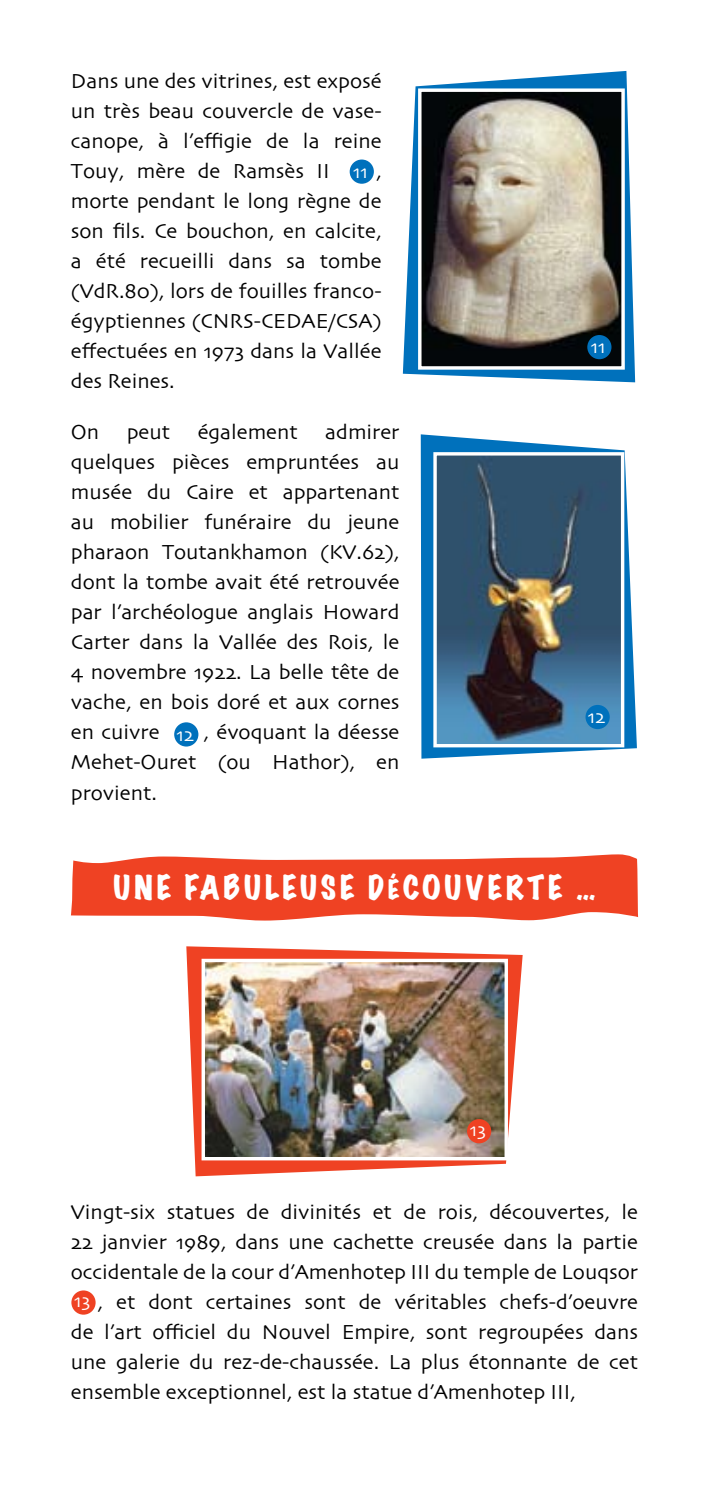
<style>
.page{position:relative;width:709px;height:1489px;background:#fff}
.page>*{position:absolute;margin:0;border:0;box-sizing:border-box;transform-origin:0 0}
.t1{font:expanded 30px "Marker Felt";letter-spacing:.13em;color:#fff}
.t2{font:21.25px/30px "Skia";color:#000;text-align:justify}
.t3{font:19.5px "Skia";color:#fff}
.s1{color:#fff}
</style>
<div class="page">
<svg style="left:403px;top:71px;width:232px;height:311px;fill:#0071bc"></svg>
<img style="left:422px;top:92px;width:199px;height:273px">
<div style="left:418px;top:88px;width:207px;height:281px;border:3px solid #fff"></div>
<svg style="left:421px;top:434px;width:216px;height:324px;fill:#0071bc"></svg>
<img style="left:437px;top:456px;width:183px;height:287px">
<div style="left:433px;top:452px;width:191px;height:295px;border:3px solid #fff"></div>
<svg style="left:71px;top:854px;width:567px;height:66px;background:#f15b40"></svg>
<svg style="left:186px;top:946px;width:336px;height:230px;fill:#ef4223"></svg>
<img style="left:205px;top:962px;width:299px;height:194px">
<div style="left:201px;top:958px;width:307px;height:202px;border:3px solid #fff"></div>
<div style="left:587px;top:335px;width:24px;height:24px;background:#0071bc;border-radius:50%"></div>
<div style="left:350px;top:159px;width:24px;height:25px;background:#0071bc;border-radius:50%"></div>
<div style="left:585px;top:705px;width:24px;height:24px;background:#0071bc;border-radius:50%"></div>
<div style="left:174px;top:722px;width:24px;height:24px;background:#0071bc;border-radius:50%"></div>
<div style="left:467px;top:1119px;width:24px;height:24px;background:#ef4223;border-radius:50%"></div>
<div style="left:71px;top:1290px;width:25px;height:24px;background:#ef4223;border-radius:50%"></div>
<p class="t2" style="left:71px;top:67px;width:312px">Dans une des vitrines, est exposé un très beau couvercle de vase&shy;canope, à l’effigie de la reine Touy, mère de Ramsès II <span class="s1">(11)</span>, morte pendant le long règne de son fils. Ce bouchon, en calcite, a été recueilli dans sa tombe (VdR.80), lors de fouilles franco&shy;égyptiennes (CNRS-CEDAE/CSA) effectuées en 1973 dans la Vallée des Reines.</p>
<p class="t2" style="left:71px;top:418px;width:30px">On</p>
<p class="t2" style="left:127px;top:418px;width:45px">peut</p>
<p class="t2" style="left:198px;top:418px;width:102px">également</p>
<p class="t3" style="left:353px;top:160px;width:16px">11</p>
<p class="t2" style="left:71px;top:418px;width:330px;text-indent:254px">admirer quelques pièces empruntées au musée du Caire et appartenant au mobilier funéraire du jeune pharaon Toutankhamon (KV.62), dont la tombe avait été retrouvée par l’archéologue anglais Howard Carter dans la Vallée des Rois, le 4 novembre 1922. La belle tête de vache, en bois doré et aux cornes en cuivre <span class="s1">(12)</span>, évoquant la déesse Mehet-Ouret (ou Hathor), en provient.</p>
<p class="t3" style="left:176px;top:722px;width:19px">12</p>
<p class="t3" style="left:591px;top:335px;width:16px">11</p>
<p class="t3" style="left:587px;top:705px;width:19px">12</p>
<h1 class="t1" style="left:113px;top:865px;width:484px">UNE FABULEUSE DÉCOUVERTE …</h1>
<p class="t3" style="left:470px;top:1117px;width:18px">13</p>
<p class="t2" style="left:71px;top:1197px;width:568px">Vingt-six statues de divinités et de rois, découvertes, le 22 janvier 1989, dans une cachette creusée dans la partie occidentale de la cour d’Amenhotep III du temple de Louqsor <span class="s1">(13</span>, et dont certaines sont de véritables chefs-d’oeuvre de l’art officiel du Nouvel Empire, sont regroupées dans une galerie du rez-de-chaussée. La plus étonnante de cet ensemble exceptionnel, est la statue d’Amenhotep III,</p>
<p class="t3" style="left:74px;top:1288px;width:18px">13</p>
</div>
